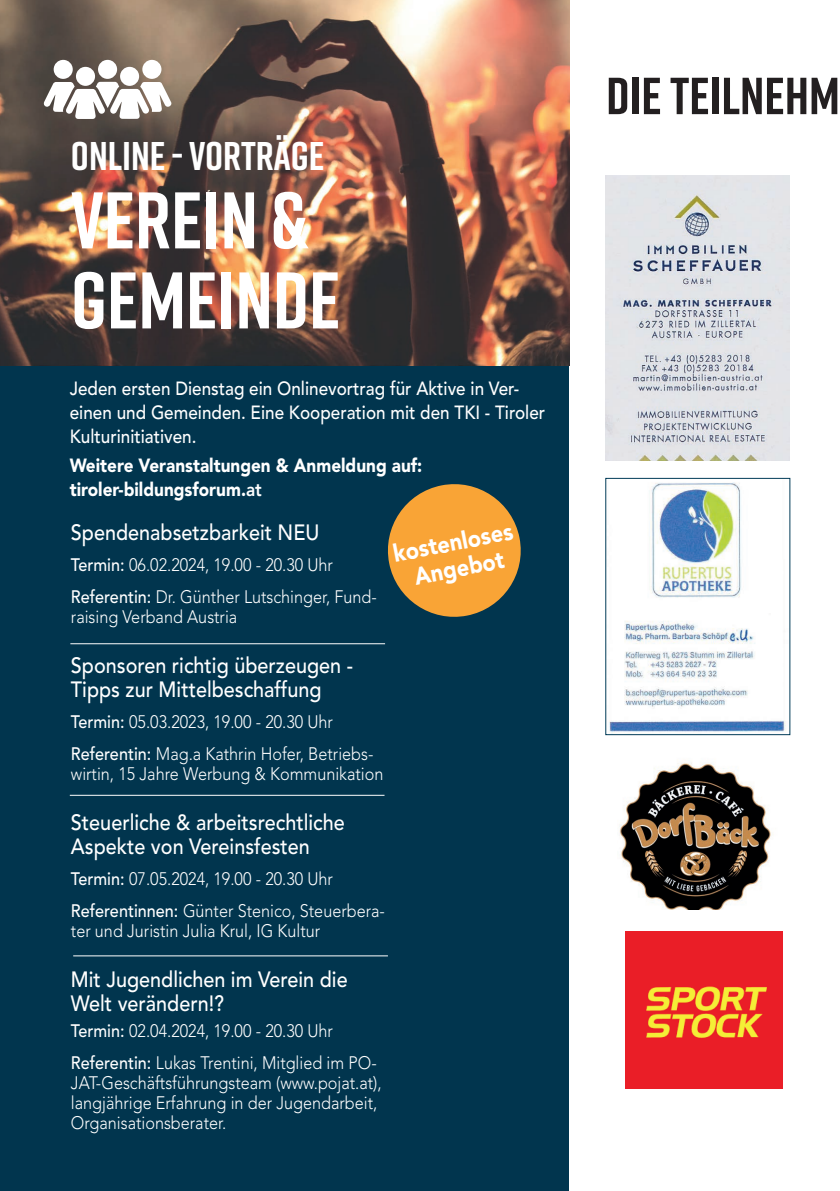
<style>
.page{position:relative;width:840px;height:1191px;background:#fff}
.page>*{position:absolute;margin:0;border:0;box-sizing:border-box;transform-origin:0 0}
.t1{font:700 80px/80px "Rift";color:#fff}
.t2{font:700 52px "Rift";color:#231f20}
.t3{font:700 40px "Rift";color:#fff}
.t4{font:900 24.2px/26.4px "Avenir LT Std";color:#fff;text-align:center;scale:.9 1}
.t5{font:500 22px/24px "Avenir LT Std";color:#fff;scale:.9 1}
.t6{font:500 19px/24px "Avenir LT Std";color:#fff;scale:.9 1}
.t7{font:900 19px/24px "Avenir LT Std";color:#fff;scale:.9 1}
.t8{font:300 18px/31.6px "Avenir LT Std";color:#fff;scale:.9 1}
.s1{font-weight:800}
.s2{font-weight:500}
</style>
<div class="page">
<div style="left:0;top:0;width:568px;height:1191px;background:#01354e"></div>
<img style="left:605px;top:176px;width:184px;height:284px">
<img style="left:0;top:0;width:569px;height:365px">
<svg style="left:44px;top:82px;width:127px;height:37px;background:#c9c4c1"></svg>
<div style="left:54px;top:60px;width:19px;height:19px;background:#fff;border-radius:50%"></div>
<div style="left:76px;top:67px;width:19px;height:19px;background:#fff;border-radius:50%"></div>
<div style="left:98px;top:60px;width:19px;height:19px;background:#fff;border-radius:50%"></div>
<div style="left:142px;top:60px;width:19px;height:19px;background:#fff;border-radius:50%"></div>
<div style="left:120px;top:67px;width:19px;height:19px;background:#fff;border-radius:50%"></div>
<hr style="left:70px;top:643px;width:315px;height:1px;background:#fff">
<hr style="left:70px;top:795px;width:314px;height:1px;background:#fff">
<hr style="left:73px;top:955px;width:314px;height:1px;background:#fff">
<svg style="left:388px;top:484px;width:133px;height:133px"></svg>
<img style="left:609px;top:482px;width:177px;height:251px">
<div style="left:605px;top:478px;width:184px;height:257px;border:1px solid #003b57"></div>
<img style="left:619px;top:762px;width:152px;height:147px">
<img style="left:625px;top:932px;width:156px;height:156px">
<h3 class="t3" style="left:71px;top:128px;width:255px">ONLINE - VORTRÄGE</h3>
<h1 class="t1" style="left:71px;top:179px;width:271px">VEREIN &amp;<br>GEMEINDE</h1>
<p class="t6" style="left:70px;top:376px;width:529px">Jeden ersten Dienstag ein Onlinevortrag für Aktive in Ver&shy;einen und Gemeinden. Eine Kooperation mit den TKI - Tiroler<br>Kulturinitiativen.</p>
<p class="t7" style="left:70px;top:453px;width:393px">Weitere Veranstaltungen &amp; Anmeldung auf: tiroler-bildungsforum.<span class="s1">at</span></p>
<h3 class="t4" style="left:391px;top:541px;width:136px;rotate:-11deg">kostenloses<br>Angebot</h3>
<p class="t5" style="left:71px;top:520px;width:277px">Spendenabsetzbarkeit NEU</p>
<p class="t8" style="left:71px;top:549px;width:341px"><span class="s2">Termin:</span> 06.02.2024, 19.00 - 20.30 Uhr<br><span class="s2">Referentin:</span> Dr. Günther Lutschinger, Fund-</p>
<p class="t8" style="left:71px;top:601px;width:186px">raising Verband Austria</p>
<p class="t5" style="left:71px;top:653px;width:315px">Sponsoren richtig überzeugen -<br>Tipps zur Mittelbeschaffung</p>
<p class="t8" style="left:71px;top:706px;width:337px"><span class="s2">Termin:</span> 05.03.2023, 19.00 - 20.30 Uhr<br><span class="s2">Referentin:</span> Mag.a Kathrin Hofer, Betriebs-</p>
<p class="t8" style="left:71px;top:758px;width:348px">wirtin, 15 Jahre Werbung &amp; Kommunikation</p>
<p class="t5" style="left:71px;top:810px;width:305px">Steuerliche &amp; arbeitsrechtliche<br>Aspekte von Vereinsfesten</p>
<p class="t8" style="left:71px;top:863px;width:350px"><span class="s2">Termin:</span> 07.05.2024, 19.00 - 20.30 Uhr<br><span class="s2">Referentinnen:</span> Günter Stenico, Steuerbera-</p>
<p class="t8" style="left:71px;top:915px;width:278px">ter und Juristin Julia Krul, IG Kultur</p>
<p class="t5" style="left:71px;top:967px;width:309px">Mit Jugendlichen im Verein die<br>Welt verändern!?</p>
<p class="t8" style="left:71px;top:1015px;width:341px"><span class="s2">Termin:</span> 02.04.2024, 19.00 - 20.30 Uhr<br><span class="s2">Referentin:</span> Lukas Trentini, Mitglied im PO-</p>
<p class="t8" style="left:71px;top:1072px;width:346px;line-height:20px">JAT-Geschäftsführungsteam (www.pojat.at), langjährige Erfahrung in der Jugendarbeit,<br>Organisationsberater.</p>
<h2 class="t2" style="left:605px;top:59px;width:235px">DIE TEILNEHM</h2>
</div>
